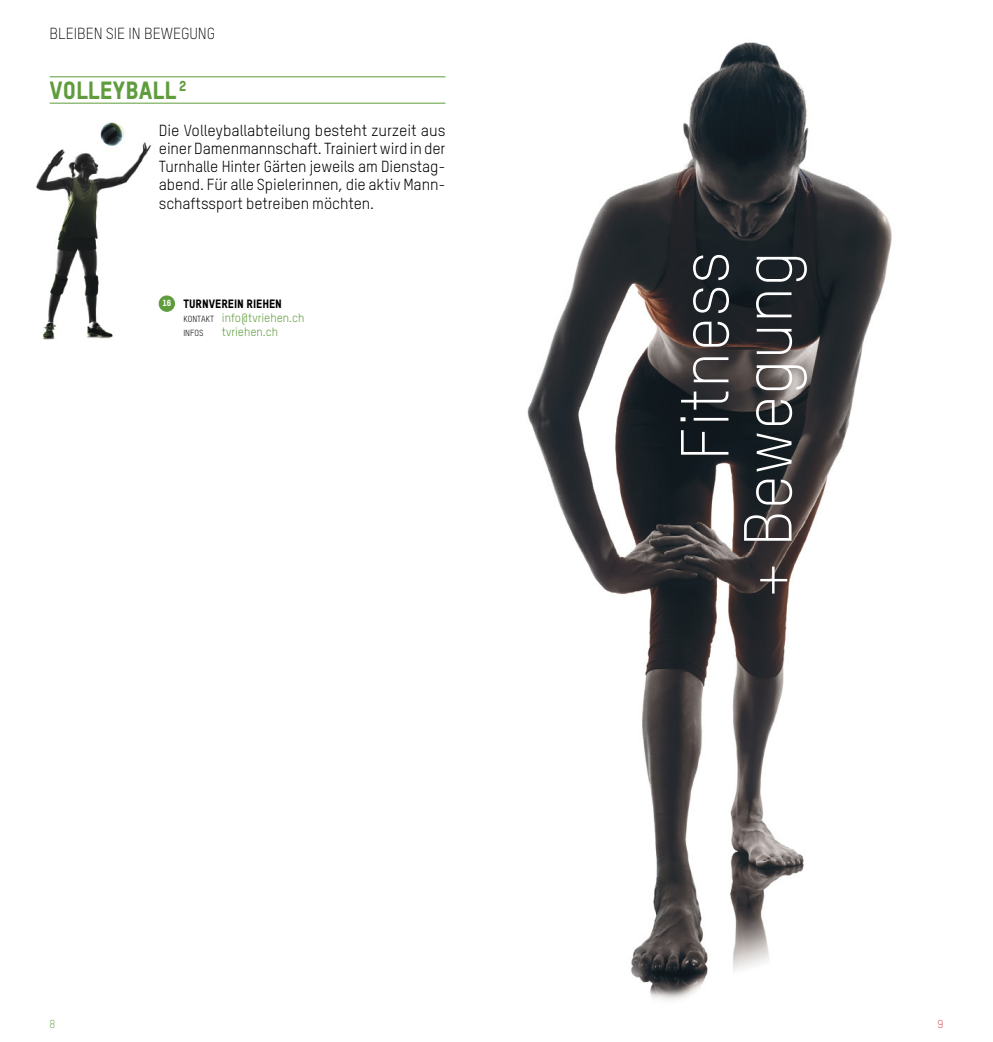
<style>
.page{position:relative;width:993px;height:1042px;background:#fff}
.page>*{position:absolute;margin:0;border:0;box-sizing:border-box;transform-origin:0 0}
.t1{font:300 66.5px "TSTAR";color:#fff}
.titel{font:24.5px "TSTAR Headline";color:#5f9c3c}
.lauftext{font:15.75px/18.2px "TSTAR";letter-spacing:-.005em;color:#000;text-align:justify}
.t2{font:300 15.75px "TSTAR";letter-spacing:-.005em;color:#000}
.adresse{font:11.9px "TSTAR";color:#5f9c3c}
.adresse-2{font:11.9px "TSTAR Headline";color:#000}
.t3{font:300 11.38px "TSTAR";color:#c7363a}
.t4{font:300 11.38px "TSTAR";color:#5f9c3c}
.adresse-3{font:8.75px "TSTAR";color:#000}
.adresse-4{font:8.75px "TSTAR Headline";color:#fff}
.s1{font-size:8.75px;color:#000}
</style>
<div class="page">
<img style="left:354px;top:42px;width:538px;height:959px">
<img style="left:36px;top:102px;width:170px;height:238px">
<hr style="left:50px;top:77px;width:395px;height:1px;background:#5f9c3c">
<hr style="left:50px;top:103px;width:395px;height:1px;background:#5f9c3c">
<p class="t2" style="left:50px;top:24px;width:167px">BLEIBEN SIE IN BEWEGUNG</p>
<p class="titel" style="left:50px;top:75px;width:138px">VOLLEYBALL <sup>2</sup></p>
<p class="lauftext" style="left:159px;top:121px;width:288px">Die Volleyballabteilung besteht zurzeit aus einer Damenmannschaft. Trainiert wird in der Turnhalle Hinter Gärten jeweils am Dienstag&shy;abend. Für alle Spielerinnen, die aktiv Mann&shy;schaftssport betreiben möchten.</p>
<p class="adresse-4" style="left:162px;top:298px;width:11px">16</p>
<p class="adresse-2" style="left:183px;top:296px;width:100px">TURNVEREIN RIEHEN</p>
<p class="adresse" style="left:183px;top:311px;width:123px"><span class="s1">KONTAKT</span> info@tvriehen.ch</p>
<p class="adresse-3" style="left:183px;top:328px;width:22px">INFOS</p>
<p class="adresse" style="left:222px;top:325px;width:58px">tvriehen.ch</p>
<p class="t4" style="left:50px;top:1017px;width:7px">8</p>
<p class="t1" style="left:665px;top:460px;width:211px;rotate:-90deg">Fitness</p>
<p class="t1" style="left:728px;top:599px;width:349px;rotate:-90deg">+ Bewegung</p>
<p class="t3" style="left:937px;top:1017px;width:7px">9</p>
</div>
